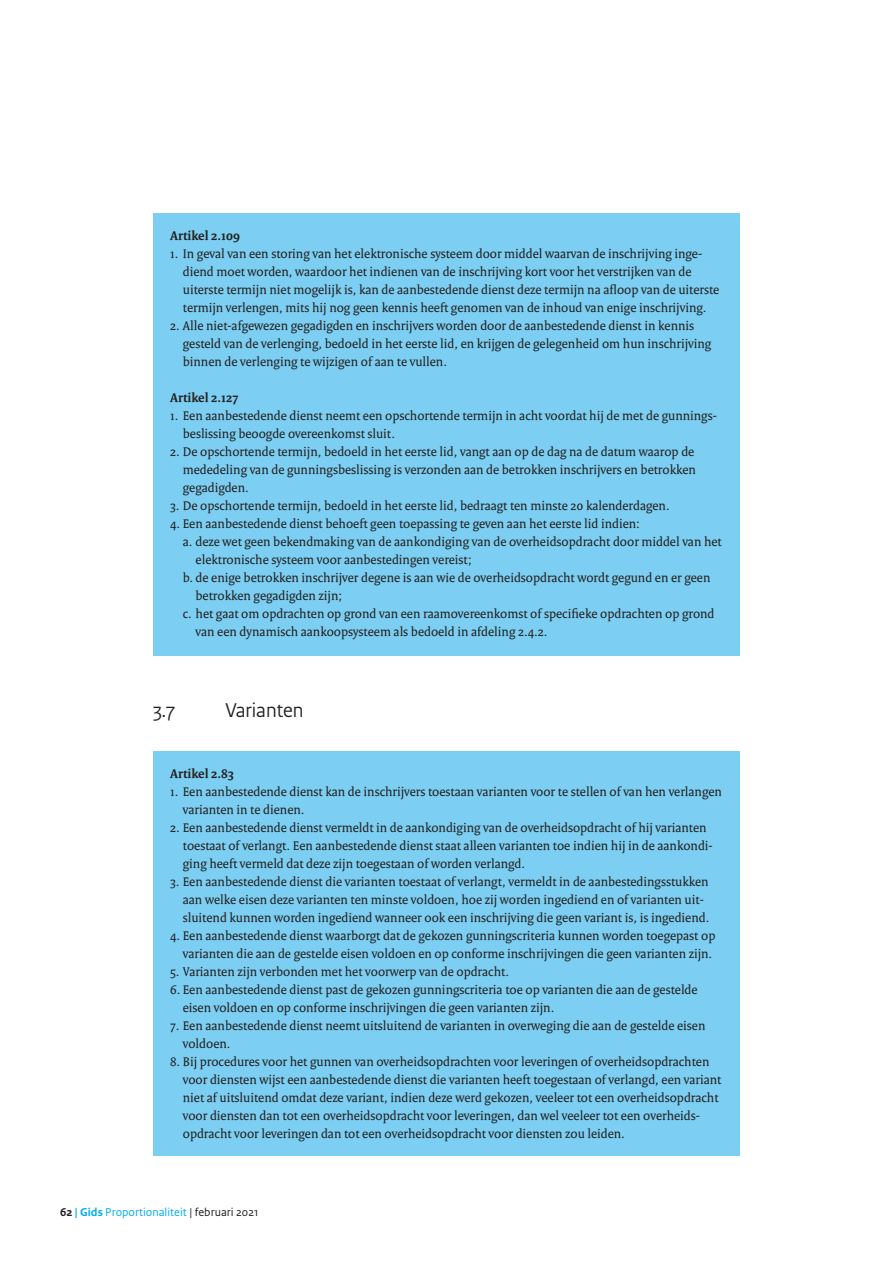
<style>
.page{position:relative;width:893px;height:1263px;background:#fff}
.page>*{position:absolute;margin:0;border:0;box-sizing:border-box;transform-origin:0 0}
.t1{font:21px "Rijksoverheid Sans Heading";color:#231f20}
.t2{font:13.5px/18px "Rijksoverheid Serif";color:#231f20}
.t3{font:700 13.5px "Rijksoverheid Serif";color:#231f20}
.t4{font:12px "Rijksoverheid Sans Text";color:#00aeef}
.s1{font-weight:700;color:#231f20}
.s2{font-weight:700}
.s3{color:#231f20}
</style>
<div class="page">
<div style="left:153px;top:213px;width:587px;height:443px;background:#7ccff2"></div>
<div style="left:153px;top:751px;width:587px;height:405px;background:#7ccff2"></div>
<p class="t3" style="left:170px;top:227px;width:71px">Artikel 2.109</p>
<p class="t2" style="left:183px;top:244px;width:538px;text-indent:-13px">1. In geval van een storing van het elektronische systeem door middel waarvan de inschrijving inge&shy;diend moet worden, waardoor het indienen van de inschrijving kort voor het verstrijken van de uiterste termijn niet mogelijk is, kan de aanbestedende dienst deze termijn na afloop van de uiterste termijn verlengen, mits hij nog geen kennis heeft genomen van de inhoud van enige inschrijving.</p>
<p class="t2" style="left:183px;top:316px;width:530px;text-indent:-13px">2. Alle niet-afgewezen gegadigden en inschrijvers worden door de aanbestedende dienst in kennis gesteld van de verlenging, bedoeld in het eerste lid, en krijgen de gelegenheid om hun inschrijving binnen de verlenging te wijzigen of aan te vullen.</p>
<p class="t3" style="left:170px;top:389px;width:70px">Artikel 2.127</p>
<p class="t2" style="left:183px;top:406px;width:535px;text-indent:-13px">1. Een aanbestedende dienst neemt een opschortende termijn in acht voordat hij de met de gunnings&shy;beslissing beoogde overeenkomst sluit.</p>
<p class="t2" style="left:183px;top:442px;width:515px;text-indent:-13px">2. De opschortende termijn, bedoeld in het eerste lid, vangt aan op de dag na de datum waarop de mededeling van de gunningsbeslissing is verzonden aan de betrokken inschrijvers en betrokken gegadigden.</p>
<p class="t2" style="left:170px;top:496px;width:501px">3. De opschortende termijn, bedoeld in het eerste lid, bedraagt ten minste 20 kalenderdagen.</p>
<p class="t2" style="left:170px;top:514px;width:471px">4. Een aanbestedende dienst behoeft geen toepassing te geven aan het eerste lid indien:</p>
<p class="t2" style="left:183px;top:532px;width:540px">a. deze wet geen bekendmaking van de aankondiging van de overheidsopdracht door middel van het</p>
<p class="t2" style="left:196px;top:550px;width:278px">elektronische systeem voor aanbestedingen vereist;</p>
<p class="t2" style="left:183px;top:568px;width:529px">b. de enige betrokken inschrijver degene is aan wie de overheidsopdracht wordt gegund en er geen</p>
<p class="t2" style="left:196px;top:586px;width:148px">betrokken gegadigden zijn;</p>
<p class="t2" style="left:183px;top:604px;width:533px">c. het gaat om opdrachten op grond van een raamovereenkomst of specifieke opdrachten op grond</p>
<p class="t2" style="left:196px;top:622px;width:354px">van een dynamisch aankoopsysteem als bedoeld in afdeling 2.4.2.</p>
<h1 class="t1" style="left:153px;top:698px;width:24px">3.7</h1>
<h1 class="t1" style="left:225px;top:698px;width:80px">Varianten</h1>
<p class="t3" style="left:170px;top:765px;width:65px">Artikel 2.83</p>
<p class="t2" style="left:183px;top:782px;width:541px;text-indent:-13px">1. Een aanbestedende dienst kan de inschrijvers toestaan varianten voor te stellen of van hen verlangen varianten in te dienen.</p>
<p class="t2" style="left:183px;top:818px;width:531px;text-indent:-13px">2. Een aanbestedende dienst vermeldt in de aankondiging van de overheidsopdracht of hij varianten toestaat of verlangt. Een aanbestedende dienst staat alleen varianten toe indien hij in de aankondi&shy;ging heeft vermeld dat deze zijn toegestaan of worden verlangd.</p>
<p class="t2" style="left:183px;top:872px;width:528px;text-indent:-13px">3. Een aanbestedende dienst die varianten toestaat of verlangt, vermeldt in de aanbestedingsstukken aan welke eisen deze varianten ten minste voldoen, hoe zij worden ingediend en of varianten uit&shy;sluitend kunnen worden ingediend wanneer ook een inschrijving die geen variant is, is ingediend.</p>
<p class="t2" style="left:170px;top:926px;width:547px;text-align:right">4. Een aanbestedende dienst waarborgt dat de gekozen gunningscriteria kunnen worden toegepast op varianten die aan de gestelde eisen voldoen en op conforme inschrijvingen die geen varianten zijn.</p>
<p class="t2" style="left:170px;top:962px;width:341px">5. Varianten zijn verbonden met het voorwerp van de opdracht.</p>
<p class="t2" style="left:183px;top:980px;width:516px;text-indent:-13px">6. Een aanbestedende dienst past de gekozen gunningscriteria toe op varianten die aan de gestelde eisen voldoen en op conforme inschrijvingen die geen varianten zijn.</p>
<p class="t2" style="left:183px;top:1016px;width:524px;text-indent:-13px">7. Een aanbestedende dienst neemt uitsluitend de varianten in overweging die aan de gestelde eisen voldoen.</p>
<p class="t2" style="left:183px;top:1052px;width:540px;text-indent:-13px">8. Bij procedures voor het gunnen van overheidsopdrachten voor leveringen of overheidsopdrachten voor diensten wijst een aanbestedende dienst die varianten heeft toegestaan of verlangd, een variant niet af uitsluitend omdat deze variant, indien deze werd gekozen, veeleer tot een overheidsopdracht voor diensten dan tot een overheidsopdracht voor leveringen, dan wel veeleer tot een overheids&shy;opdracht voor leveringen dan tot een overheidsopdracht voor diensten zou leiden.</p>
<p class="t4" style="left:60px;top:1205px;width:200px"><span class="s1">62</span> <span class="s2">| Gids</span> Proportionaliteit <span class="s3">| februari 2021</span></p>
</div>
